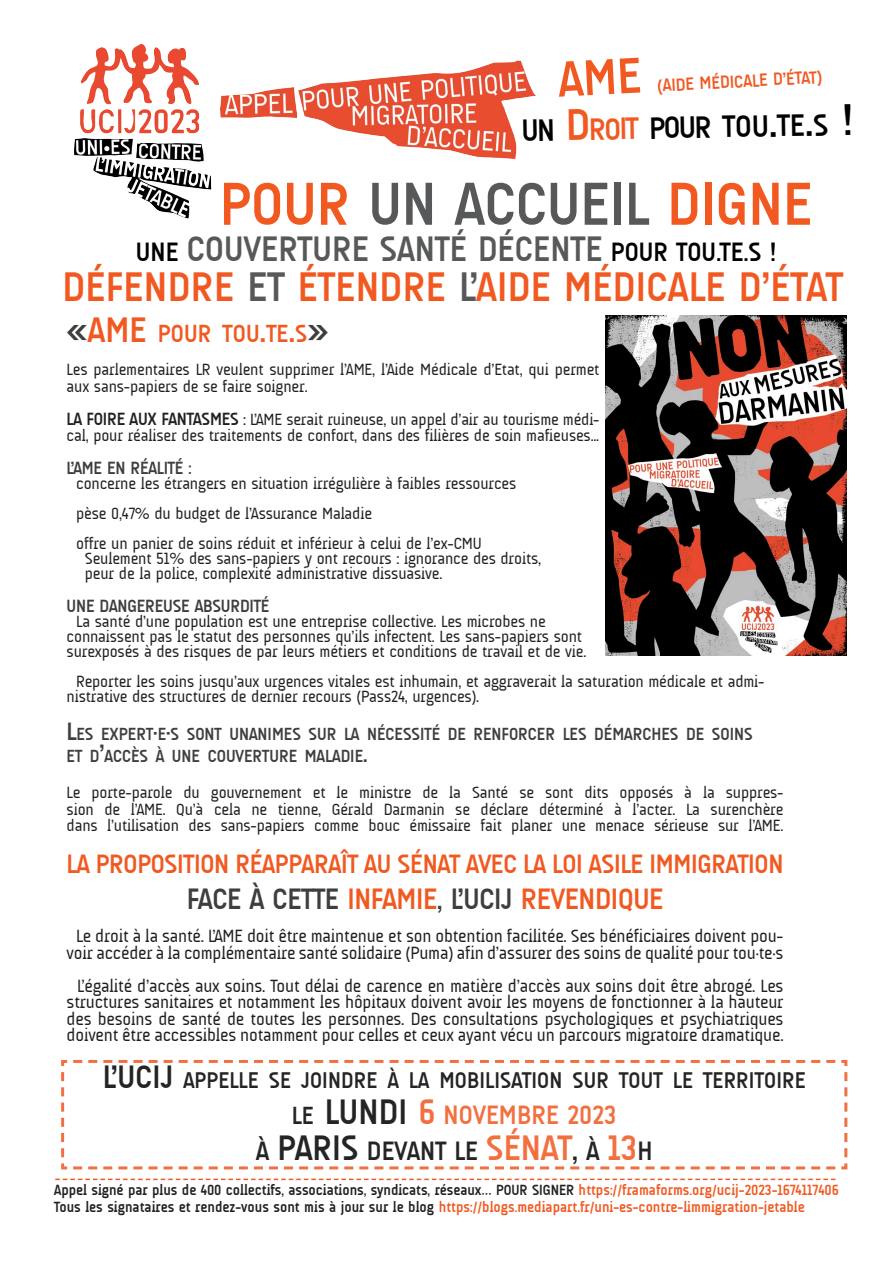
<style>
.page{position:relative;width:893px;height:1263px;background:#fff}
.page>*{position:absolute;margin:0;border:0;box-sizing:border-box;transform-origin:0 0}
.t1{font:700 61.5px "A Udimat";color:#f15921}
.t2{font:700 42px "A Udimat";letter-spacing:.01em;color:#f15921}
.t3{font:700 36px "A Udimat";letter-spacing:.005em;color:#57585a}
.t4{font:700 36px "A Udimat";color:#f15921}
.t5{font:700 31.5px "A Udimat";color:#000}
.t6{font:700 30px "A Udimat";letter-spacing:-.01em;color:#3e3e3f}
.t7{font:700 27px/36px "A Udimat";letter-spacing:-.01em;color:#f15921;text-align:center}
.t8{font:700 25.2px "A Udimat";letter-spacing:.005em;color:#f15921}
.t9{font:700 23.1px "A Udimat";letter-spacing:.005em;color:#000}
.t10{font:18px/16.5px "A Udimat";letter-spacing:-.01em;color:#231f20}
.t11{font:700 18px "A Udimat";letter-spacing:-.01em;color:#3e3e3f}
.t12{font:700 18px "A Udimat";color:#f15921}
.t13{font:700 17.85px/22.5px "A Udimat";color:#3e3e3f}
.t14{font:16.5px/16.5px "A Udimat";letter-spacing:-.01em;color:#231f20}
.t15{font:700 15px "A Udimat";letter-spacing:-.005em;color:#231f20}
.t16{font:700 15px "A Udimat";color:#f15921}
.s1{font-size:45px;color:#f15921}
.s2{color:#f15921}
.s3{font-size:45px}
.s4{color:#57585a}
.s5{font-size:27px;color:#000}
.s6{color:#3e3e3f}
.s7{font-size:36px}
.s8{font-size:36px;color:#3e3e3f}
.s9{font-weight:700;font-size:18px}
.s10{font-size:25.5px}
.s11{font-size:33px}
.s12{font-size:25.2px;color:#000}
.s13{font-size:36px;color:#000}
.s14{color:#000}
.s15{font-size:33px;color:#000}
.s16{color:#231f20}
</style>
<div class="page">
<svg style="left:61px;top:1059px;width:787px;height:111px"></svg>
<img style="left:80px;top:44px;width:119px;height:61px">
<img style="left:220px;top:87px;width:76px;height:31px">
<svg style="left:55px;top:1178px;width:781px;height:2px"></svg>
<img style="left:298px;top:61px;width:237px;height:97px">
<img style="left:606px;top:315px;width:240px;height:340px">
<p class="t12" style="left:657px;top:75px;width:167px;rotate:-3deg">(AIDE MÉDICALE D’ÉTAT)</p>
<p class="t5" style="left:521px;top:112px;width:333px;rotate:-1deg">UN <span class="s1">D</span><span class="s2">ROIT</span> POUR TOU<span class="s3">.</span>TE<span class="s3">.</span>S <span class="s3">!</span></p>
<p class="t1" style="left:220px;top:169px;width:594px">POUR <span class="s4">UN ACCUEIL</span> DIGNE</p>
<p class="t3" style="left:136px;top:228px;width:642px"><span class="s5">UNE</span> COUVERTURE SANTÉ DÉCENTE <span class="s5">POUR TOU.TE.S !</span></p>
<p class="t2" style="left:62px;top:263px;width:782px">DÉFENDRE <span class="s4">ET</span> ÉTENDRE <span class="s4">L’</span>AIDE MÉDICALE D’ÉTAT</p>
<p class="t4" style="left:67px;top:310px;width:42px"><span class="s6">«</span>AME</p>
<p class="t8" style="left:158px;top:319px;width:172px">POUR TOU<span class="s7">.</span>TE<span class="s7">.</span>S<span class="s8">»</span></p>
<p class="t14" style="left:67px;top:361px;width:534px">Les parlementaires LR veulent supprimer l’AME, l’Aide Médicale d’Etat, qui permet aux sans-papiers de se faire soigner.</p>
<p class="t14" style="left:67px;top:411px;width:534px"><span class="s9">LA FOIRE AUX FANTASMES</span> : L’AME serait ruineuse, un appel d’air au tourisme médi&shy;cal, pour réaliser des traitements de confort, dans des filières de soin mafieuses...</p>
<p class="t11" style="left:67px;top:458px;width:126px">L’AME EN RÉALITÉ :</p>
<p class="t14" style="left:67px;top:475px;width:451px">● concerne les étrangers en situation irrégulière à faibles ressources</p>
<p class="t14" style="left:67px;top:505px;width:307px">● pèse 0,47% du budget de l’Assurance Maladie</p>
<p class="t14" style="left:67px;top:535px;width:417px">● offre un panier de soins réduit et inférieur à celui de l’ex-CMU</p>
<p class="t14" style="left:85px;top:551px;width:458px;line-height:15px">Seulement 51% des sans-papiers y ont recours : ignorance des droits, peur de la police, complexité administrative dissuasive.</p>
<p class="t11" style="left:67px;top:596px;width:204px">UNE DANGEREUSE ABSURDITÉ</p>
<p class="t14" style="left:67px;top:614px;width:521px;line-height:15px">● La santé d’une population est une entreprise collective. Les microbes ne connaissent pas le statut des personnes qu’ils infectent. Les sans-papiers sont surexposés à des risques de par leurs métiers et conditions de travail et de vie.</p>
<p class="t14" style="left:67px;top:674px;width:699px;line-height:15px">● Reporter les soins jusqu’aux urgences vitales est inhumain, et aggraverait la saturation médicale et admi&shy;nistrative des structures de dernier recours (Pass24, urgences).</p>
<p class="t13" style="left:67px;top:722px;width:686px"><span class="s10">L</span>ES EXPERT<span class="s10">·</span>E<span class="s10">·</span>S SONT UNANIMES SUR LA NÉCESSITÉ DE RENFORCER LES DÉMARCHES DE SOINS<br>ET D<span class="s10">’</span>ACCÈS À UNE COUVERTURE MALADIE<span class="s10">.</span></p>
<p class="t14" style="left:67px;top:784px;width:718px;text-align:justify">Le porte-parole du gouvernement et le ministre de la Santé se sont dits opposés à la suppres&shy;sion de l’AME. Qu’à cela ne tienne, Gérald Darmanin se déclare déterminé à l’acter. La surenchère dans l’utilisation des sans-papiers comme bouc émissaire fait planer une menace sérieuse sur l’AME.</p>
<p class="t7" style="left:67px;top:846px;width:718px">LA PROPOSITION RÉAPPARAÎT AU SÉNAT AVEC LA LOI ASILE IMMIGRATION</p>
<p class="t6" style="left:187px;top:882px;width:478px">FACE À CETTE <span class="s2">INFAMIE</span>, L’UCIJ <span class="s2">REVENDIQUE</span></p>
<p class="t10" style="left:67px;top:928px;width:718px">● Le droit à la santé. L’AME doit être maintenue et son obtention facilitée. Ses bénéficiaires doivent pou&shy;voir accéder à la complémentaire santé solidaire (Puma) afin d’assurer des soins de qualité pour tou·te·s</p>
<p class="t10" style="left:67px;top:977px;width:718px;text-align:justify">● L’égalité d’accès aux soins. Tout délai de carence en matière d’accès aux soins doit être abrogé. Les structures sanitaires et notamment les hôpitaux doivent avoir les moyens de fonctionner à la hauteur des besoins de santé de toutes les personnes. Des consultations psychologiques et psychiatriques doivent être accessibles notamment pour celles et ceux ayant vécu un parcours migratoire dramatique.</p>
<h3 class="t9" style="left:103px;top:1067px;width:704px"><span class="s11">L’UCIJ</span> APPELLE SE JOINDRE À LA MOBILISATION SUR TOUT LE TERRITOIRE</h3>
<h3 class="t7" style="left:256px;top:1097px;width:398px"><span class="s12">LE</span> <span class="s13">LUNDI</span> <span class="s7">6</span> NOVEMBRE 2023<br><span class="s14">À</span> <span class="s13">PARIS</span> <span class="s14">DEVANT LE</span> <span class="s7">SÉNAT</span><span class="s15">,</span> <span class="s14">À</span> <span class="s7">13</span><span class="s14">H</span></h3>
<p class="t15" style="left:54px;top:1181px;width:786px">Appel signé par plus de 400 collectifs, associations, syndicats, réseaux… POUR SIGNER <span class="s2">https://framaforms.org/ucij-2023-1674117406</span></p>
<p class="t16" style="left:54px;top:1198px;width:752px"><span class="s16">Tous les signataires et rendez-vous sont mis à jour sur le blog</span> https://blogs.mediapart.fr/uni-es-contre-limmigration-jetable</p>
</div>
